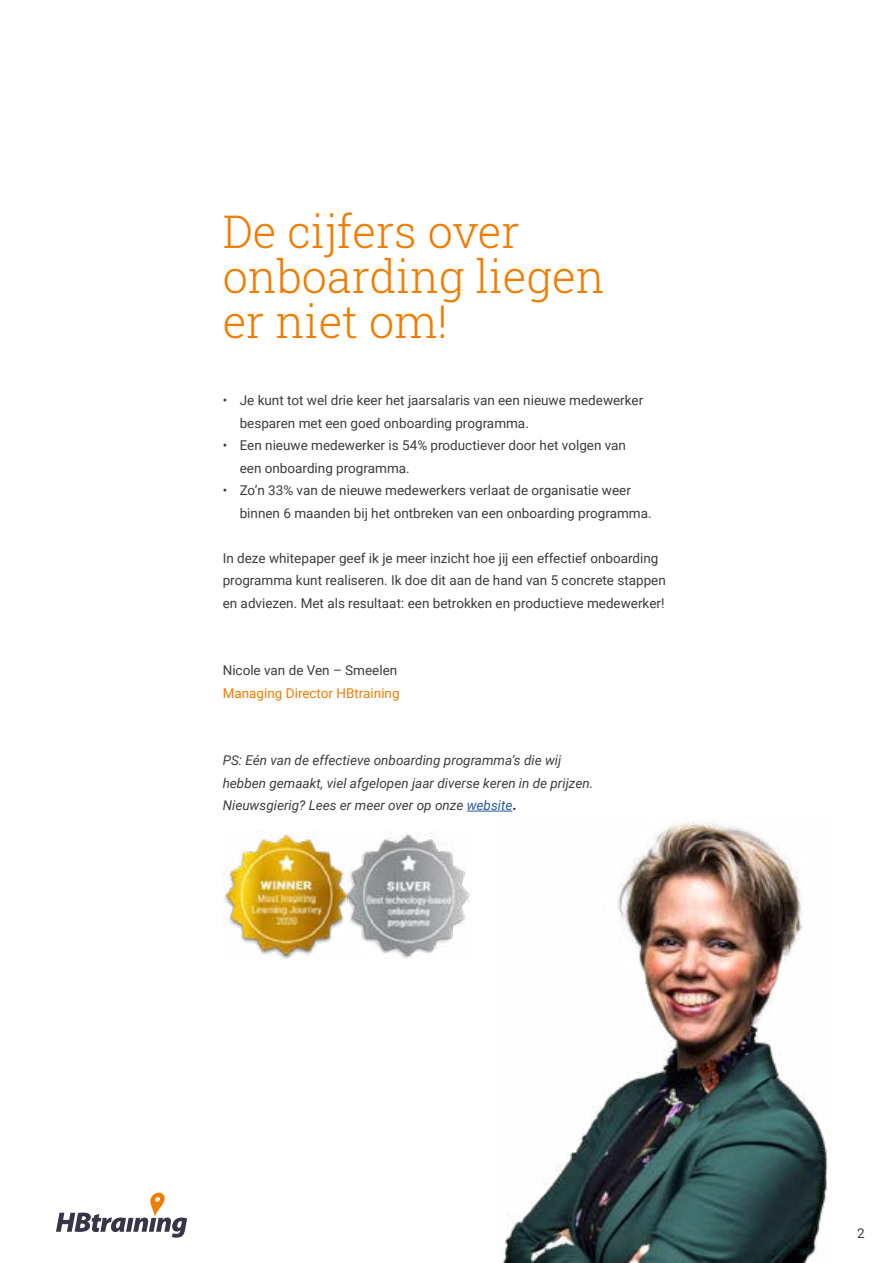
<style>
.page{position:relative;width:893px;height:1263px;background:#fff}
.page>*{position:absolute;margin:0;border:0;box-sizing:border-box;transform-origin:0 0}
.t1{font:300 45px/45px "Roboto Slab";color:#f07d00}
.t2{font:13.5px/22.5px "Roboto";color:#3c3c3b}
.t3{font:italic 13.5px/22.5px "Roboto";color:#3d3d3c}
.t4{font:13.5px "Roboto";color:#f07d00}
.s1{color:#265b9b}
.s2{font-weight:900;font-style:normal}
</style>
<div class="page">
<svg style="left:56px;top:1192px;width:131px;height:46px"></svg>
<img style="left:502px;top:821px;width:326px;height:442px">
<hr style="left:467px;top:811px;width:45px;height:1px;background:#265b9b">
<img style="left:223px;top:831px;width:247px;height:128px">
<h1 class="t1" style="left:223px;top:212px;width:384px">De cijfers over onboarding liegen er niet om!</h1>
<p class="t2" style="left:240px;top:390px;width:405px;text-indent:-17px">• Je kunt tot wel drie keer het jaarsalaris van een nieuwe medewerker besparen met een goed onboarding programma.</p>
<p class="t2" style="left:240px;top:435px;width:388px;text-indent:-17px">• Een nieuwe medewerker is 54% productiever door het volgen van een onboarding programma.</p>
<p class="t2" style="left:240px;top:480px;width:413px;text-indent:-17px">• Zo’n 33% van de nieuwe medewerkers verlaat de organisatie weer binnen 6 maanden bij het ontbreken van een onboarding programma.</p>
<p class="t2" style="left:223px;top:547px;width:445px">In deze whitepaper geef ik je meer inzicht hoe jij een effectief onboarding programma kunt realiseren. Ik doe dit aan de hand van 5 concrete stappen en adviezen. Met als resultaat: een betrokken en productieve medewerker!</p>
<p class="t2" style="left:223px;top:660px;width:176px">Nicole van de Ven – Smeelen</p>
<p class="t4" style="left:223px;top:687px;width:178px">Managing Director HBtraining</p>
<p class="t3" style="left:223px;top:750px;width:372px">PS: Eén van de effectieve onboarding programma’s die wij hebben gemaakt, viel afgelopen jaar diverse keren in de prijzen.<br>Nieuwsgierig? Lees er meer over op onze <span class="s1">website</span><span class="s2">.</span></p>
<p class="t2" style="left:857px;top:1222px;width:9px">2</p>
</div>
